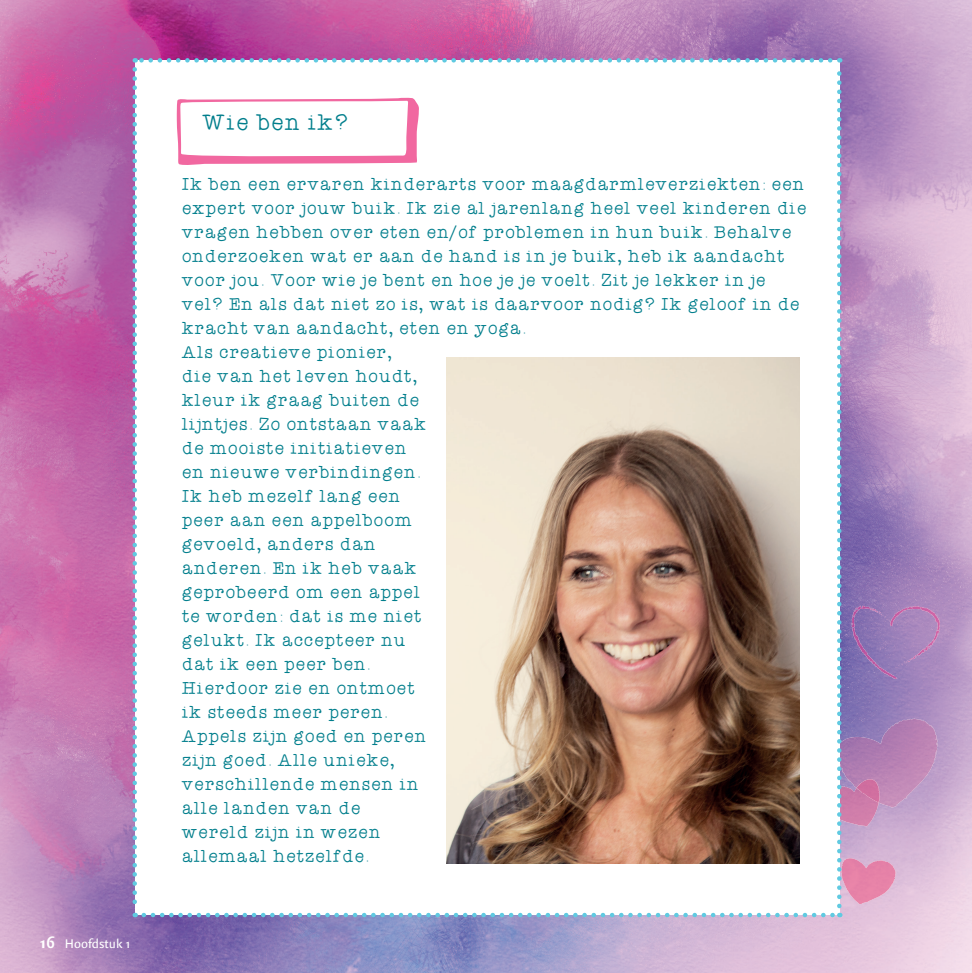
<style>
.page{position:relative;width:972px;height:973px;background:#fff}
.page>*{position:absolute;margin:0;border:0;box-sizing:border-box;transform-origin:0 0}
.t1{font:23.4px "A Typewriter For Me";color:#007e8c}
.t2{font:18px/24px "A Typewriter For Me";color:#007e8c}
.t3{font:13.5px "Quadraat Sans";color:#fff}
.s1{font-weight:700;font-size:16.5px}
</style>
<div class="page">
<img style="left:0;top:0;width:971px;height:973px">
<img style="left:851px;top:606px;width:11px;height:22px">
<img style="left:881px;top:718px;width:33px;height:20px">
<img style="left:856px;top:779px;width:23px;height:23px">
<img style="left:841px;top:858px;width:7px;height:23px">
<div style="left:135px;top:60px;width:704px;height:855px;background:#fff"></div>
<svg style="left:132px;top:69px;width:5px;height:848px"></svg>
<svg style="left:144px;top:912px;width:696px;height:5px"></svg>
<svg style="left:837px;top:58px;width:4px;height:848px"></svg>
<svg style="left:135px;top:58px;width:695px;height:5px"></svg>
<svg style="left:177px;top:98px;width:242px;height:67px"></svg>
<img style="left:446px;top:357px;width:353px;height:506px">
<p class="t3" style="left:40px;top:936px;width:92px"><span class="s1">16</span> Hoofdstuk 1</p>
<p class="t1" style="left:203px;top:109px;width:148px">Wie ben ik?</p>
<p class="t2" style="left:182px;top:172px;width:627px">Ik ben een ervaren kinderarts voor maagdarmleverziekten: een expert voor jouw buik. Ik zie al jarenlang heel veel kinderen die vragen hebben over eten en/of problemen in hun buik. Behalve onderzoeken wat er aan de hand is in je buik, heb ik aandacht voor jou. Voor wie je bent en hoe je je voelt. Zit je lekker in je vel? En als dat niet zo is, wat is daarvoor nodig? Ik geloof in de kracht van aandacht, eten en yoga.<br>Als creatieve pionier,<br>die van het leven houdt,<br>kleur ik graag buiten de<br>lijntjes. Zo ontstaan vaak<br>de mooiste initiatieven<br>en nieuwe verbindingen.<br>Ik heb mezelf lang een<br>peer aan een appelboom<br>gevoeld, anders dan<br>anderen. En ik heb vaak<br>geprobeerd om een appel<br>te worden: dat is me niet<br>gelukt. Ik accepteer nu<br>dat ik een peer ben.<br>Hierdoor zie en ontmoet<br>ik steeds meer peren.<br>Appels zijn goed en peren<br>zijn goed. Alle unieke,<br>verschillende mensen in<br>alle landen van de<br>wereld zijn in wezen<br>allemaal hetzelfde.</p>
</div>
